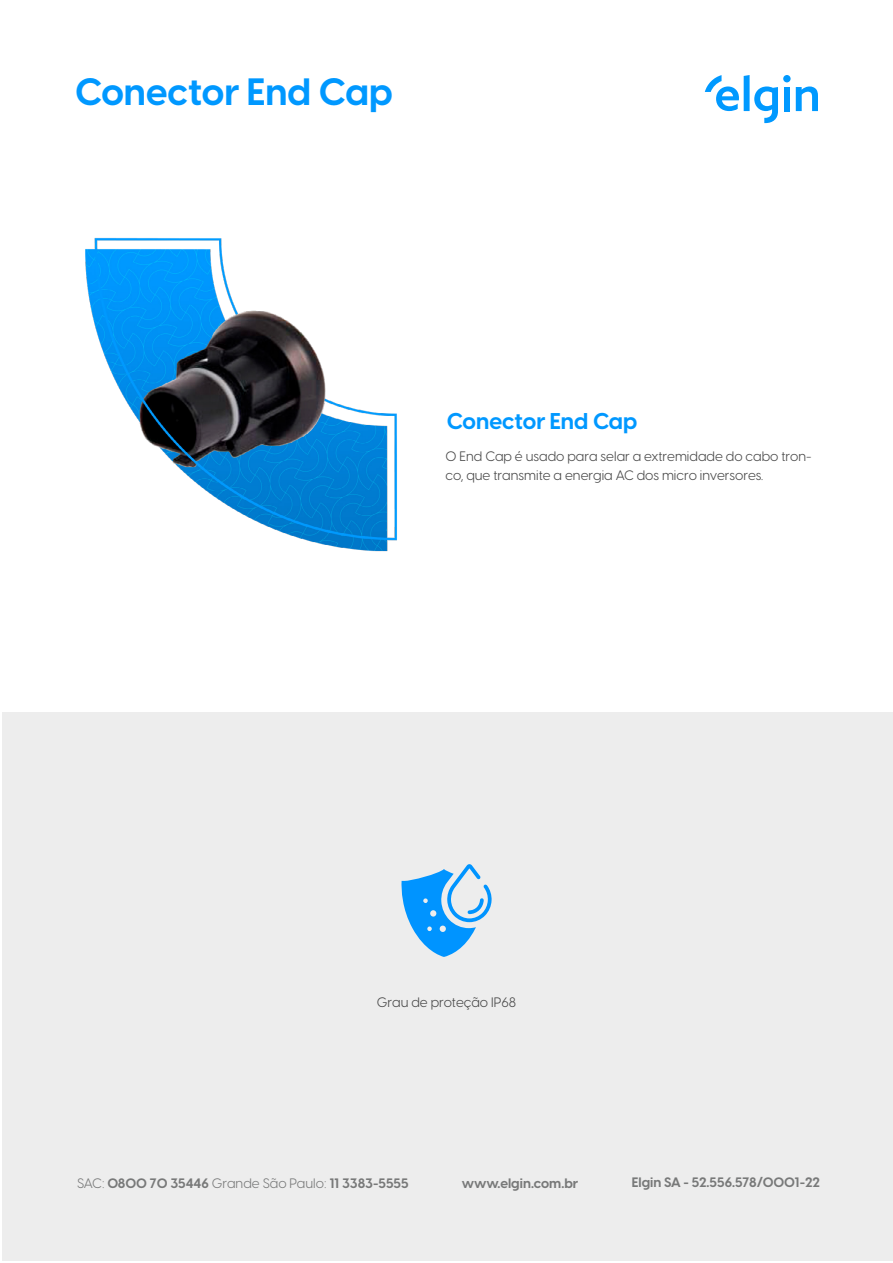
<style>
.page{position:relative;width:893px;height:1263px;background:#fff}
.page>*{position:absolute;margin:0;border:0;box-sizing:border-box;transform-origin:0 0}
.t1{font:700 37.5px "Visby CF";color:#0098ff}
.t2{font:700 22.5px "Visby CF";color:#0098ff}
.t3{font:700 13.5px "Visby CF";color:#787979}
.t4{font:13.5px/19.5px "Visby CF";color:#474747}
.s1{font-weight:400}
</style>
<div class="page">
<div style="left:2px;top:712px;width:891px;height:549px;background:#ededed"></div>
<img style="left:85px;top:238px;width:312px;height:314px">
<div style="left:783px;top:75px;width:8px;height:7px;background:#09f;border-radius:50%"></div>
<div style="left:784px;top:87px;width:6px;height:24px;background:#09f"></div>
<svg style="left:796px;top:86px;width:22px;height:25px"></svg>
<svg style="left:705px;top:75px;width:73px;height:48px"></svg>
<svg style="left:401px;top:864px;width:91px;height:93px"></svg>
<h1 class="t1" style="left:75px;top:68px;width:319px">Conector End Cap</h1>
<h2 class="t2" style="left:447px;top:406px;width:192px">Conector End Cap</h2>
<p class="t4" style="left:446px;top:446px;width:367px">O End Cap é usado para selar a extremidade do cabo tron&shy;co, que transmite a energia AC dos micro inversores.</p>
<p class="t4" style="left:377px;top:993px;width:141px">Grau de proteção IP68</p>
<p class="t3" style="left:632px;top:1174px;width:190px">Elgin SA - 52.556.578/0001-22</p>
<p class="t3" style="left:462px;top:1174px;width:118px">www.elgin.com.br</p>
<p class="t3" style="left:630px;top:1174px;width:190px">Elgin SA - 52.556.578/0001-22</p>
<p class="t3" style="left:77px;top:1174px;width:331px"><span class="s1">SAC:</span> 0800 70 35446 <span class="s1">Grande São Paulo:</span> 11 3383-5555</p>
<p class="t3" style="left:460px;top:1174px;width:118px">www.elgin.com.br</p>
<p class="t3" style="left:75px;top:1174px;width:335px"><span class="s1">SAC:</span> 0800 70 35446 <span class="s1">Grande São Paulo:</span> 11 3383-5555</p>
</div>
